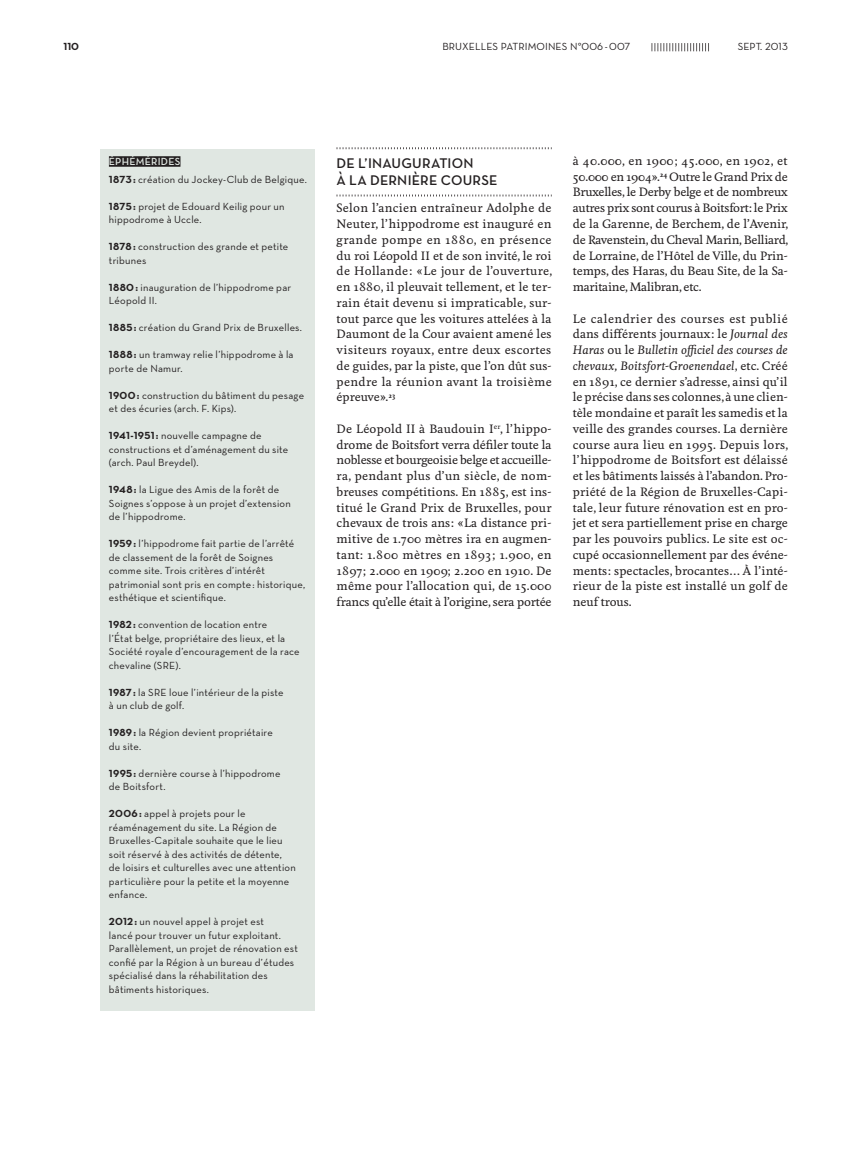
<style>
.page{position:relative;width:852px;height:1149px;background:#fff}
.page>*{position:absolute;margin:0;border:0;box-sizing:border-box;transform-origin:0 0}
.t1{font:600 14.25px/17.1px "Neutra Text";letter-spacing:.015em;color:#231f20}
.t2{font:500 11.4px/15.8px "Feijoa";color:#231f20;text-align:justify}
.t3{font:10.5px/13.5px "Neutra Text";letter-spacing:.02em;color:#231f20}
.t4{font:10.5px "Neutra Text Book Alt";letter-spacing:.01em;color:#231f20}
.t5{font:10.5px "Neutra Text Demi Alt";letter-spacing:.025em;color:#e0e7e2}
.t6{font:10.5px "Neutra Text Bold Alt";color:#231f20}
.s1{font-family:"Neutra Text Bold Alt"}
.s2{font-style:italic}
</style>
<div class="page">
<svg style="left:651px;top:43px;width:55px;height:8px"></svg>
<svg style="left:336px;top:147px;width:215px;height:2px"></svg>
<svg style="left:336px;top:195px;width:215px;height:1px"></svg>
<div style="left:100px;top:149px;width:215px;height:862px;background:#e0e7e2"></div>
<div style="left:109px;top:156px;width:71px;height:11px;background:#231f20"></div>
<p class="t6" style="left:64px;top:40px;width:17px">110</p>
<p class="t4" style="left:442px;top:40px;width:189px">BRUXELLES PATRIMOINES N°006 -007</p>
<p class="t4" style="left:737px;top:40px;width:52px">SEPT. 2013</p>
<p class="t5" style="left:109px;top:155px;width:73px">ÉPHÉMÉRIDES</p>
<p class="t3" style="left:109px;top:172px;width:199px"><span class="s1">1873 :</span> création du Jockey-Club de Belgique.</p>
<p class="t3" style="left:109px;top:199px;width:177px"><span class="s1">1875 :</span> projet de Edouard Keilig pour un hippodrome à Uccle.</p>
<p class="t3" style="left:109px;top:240px;width:181px"><span class="s1">1878 :</span> construction des grande et petite tribunes</p>
<p class="t3" style="left:109px;top:280px;width:184px"><span class="s1">1880 :</span> inauguration de l’hippodrome par<br>Léopold II.</p>
<p class="t3" style="left:109px;top:321px;width:194px"><span class="s1">1885 :</span> création du Grand Prix de Bruxelles.</p>
<p class="t3" style="left:109px;top:348px;width:186px"><span class="s1">1888 :</span> un tramway relie l’hippodrome à la porte de Namur.</p>
<p class="t3" style="left:109px;top:388px;width:196px"><span class="s1">1900 :</span> construction du bâtiment du pesage et des écuries (arch. F. Kips).</p>
<p class="t3" style="left:109px;top:429px;width:181px"><span class="s1">1941-1951 :</span> nouvelle campagne de constructions et d’aménagement du site (arch. Paul Breydel).</p>
<p class="t3" style="left:109px;top:483px;width:183px"><span class="s1">1948 :</span> la Ligue des Amis de la forêt de<br>Soignes s’oppose à un projet d’extension de l’hippodrome.</p>
<p class="t3" style="left:109px;top:537px;width:198px"><span class="s1">1959 :</span> l’hippodrome fait partie de l’arrêté de classement de la forêt de Soignes comme site. Trois critères d’intérêt patrimonial sont pris en compte: historique, esthétique et scientifique.</p>
<p class="t3" style="left:109px;top:618px;width:192px"><span class="s1">1982 :</span> convention de location entre<br>l’État belge, propriétaire des lieux, et la Société royale d’encouragement de la race chevaline (SRE).</p>
<p class="t3" style="left:109px;top:685px;width:176px"><span class="s1">1987 :</span> la SRE loue l’intérieur de la piste à un club de golf.</p>
<p class="t3" style="left:109px;top:726px;width:165px"><span class="s1">1989 :</span> la Région devient propriétaire du site.</p>
<p class="t3" style="left:109px;top:766px;width:173px"><span class="s1">1995 :</span> dernière course à l’hippodrome de Boitsfort.</p>
<p class="t3" style="left:109px;top:807px;width:188px"><span class="s1">2006 :</span> appel à projets pour le réaménagement du site. La Région de Bruxelles-Capitale souhaite que le lieu soit réservé à des activités de détente, de loisirs et culturelles avec une attention particulière pour la petite et la moyenne enfance.</p>
<p class="t3" style="left:109px;top:915px;width:190px"><span class="s1">2012 :</span> un nouvel appel à projet est<br>lancé pour trouver un futur exploitant.<br>Parallèlement, un projet de rénovation est confié par la Région à un bureau d’études spécialisé dans la réhabilitation des bâtiments historiques.</p>
<p class="t1" style="left:336px;top:154px;width:162px">DE L’INAUGURATION<br>À LA DERNIÈRE COURSE</p>
<p class="t2" style="left:336px;top:201px;width:217px">Selon l’ancien entraîneur Adolphe de Neuter, l’hippodrome est inauguré en grande pompe en 1880, en présence du roi Léopold II et de son invité, le roi de Hollande : « Le jour de l’ouverture, en 1880, il pleuvait tellement, et le ter&shy;rain était devenu si impraticable, sur&shy;tout parce que les voitures attelées à la Daumont de la Cour avaient amené les visiteurs royaux, entre deux escortes de guides, par la piste, que l’on dût sus&shy;pendre la réunion avant la troisième épreuve ».<sup>23</sup></p>
<p class="t2" style="left:336px;top:421px;width:216px">De Léopold II à Baudouin I<sup>er</sup>, l’hippo&shy;drome de Boitsfort verra défiler toute la noblesse et bourgeoisie belge et accueille&shy;ra, pendant plus d’un siècle, de nom&shy;breuses compétitions. En 1885, est ins&shy;titué le Grand Prix de Bruxelles, pour chevaux de trois ans : « La distance pri&shy;mitive de 1.700 mètres ira en augmen&shy;tant: 1.800 mètres en 1893 ; 1.900, en 1897 ; 2.000 en 1909; 2.200 en 1910. De même pour l’allocation qui, de 15.000 francs qu’elle était à l’origine, sera portée</p>
<p class="t2" style="left:572px;top:153px;width:217px">à 40.000, en 1900 ; 45.000, en 1902, et 50.000 en 1904 ».<sup>24</sup> Outre le Grand Prix de Bruxelles, le Derby belge et de nombreux autres prix sont courus à Boitsfort : le Prix de la Garenne, de Berchem, de l’Avenir, de Ravenstein, du Cheval Marin, Belliard, de Lorraine, de l’Hôtel de Ville, du Prin&shy;temps, des Haras, du Beau Site, de la Sa&shy;maritaine, Malibran, etc.</p>
<p class="t2" style="left:572px;top:311px;width:217px">Le calendrier des courses est publié dans différents journaux : le <span class="s2">Journal des Haras</span> ou le <span class="s2">Bulletin officiel des courses de chevaux, Boitsfort-Groenendael</span>, etc. Créé en 1891, ce dernier s’adresse, ainsi qu’il le précise dans ses colonnes, à une clien&shy;tèle mondaine et paraît les samedis et la veille des grandes courses. La dernière course aura lieu en 1995. Depuis lors, l’hippodrome de Boitsfort est délaissé et les bâtiments laissés à l’abandon. Pro&shy;priété de la Région de Bruxelles-Capi&shy;tale, leur future rénovation est en pro&shy;jet et sera partiellement prise en charge par les pouvoirs publics. Le site est oc&shy;cupé occasionnellement par des événe&shy;ments : spectacles, brocantes… À l’inté&shy;rieur de la piste est installé un golf de neuf trous.</p>
</div>
